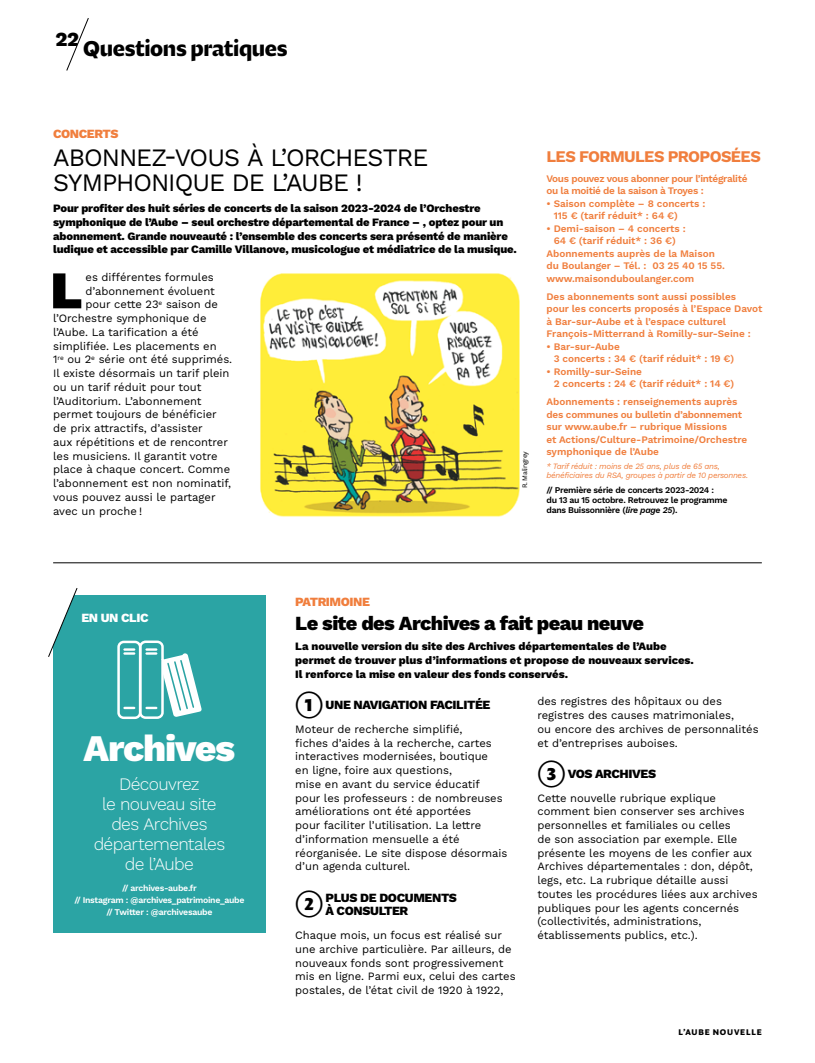
<style>
.page{position:relative;width:815px;height:1063px;background:#fff}
.page>*{position:absolute;margin:0;border:0;box-sizing:border-box;transform-origin:0 0}
.t1{font:900 52.88px "Work Sans";color:#000}
.t2{font:40px "Diurnal Display Std Bld";color:#000}
.t3{font:800 37.5px "Work Sans";color:#fff}
.t4{font:25px/25px "Work Sans";letter-spacing:-.04em;color:#000}
.t5{font:21.25px "Diurnal Display Std Bld";letter-spacing:-.02em;color:#000}
.t6{font:800 20px "Work Sans";letter-spacing:-.03em;color:#000}
.t7{font:300 17.5px/20px "Work Sans";letter-spacing:-.04em;color:#fff;text-align:center}
.t8{font:700 16.25px "Work Sans";letter-spacing:-.04em;color:#f07e3d}
.t9{font:800 12.5px/13.8px "Work Sans";letter-spacing:-.03em;color:#000}
.t10{font:800 12.5px "Work Sans";letter-spacing:-.035em;color:#f07e3d}
.t11{font:800 12.5px "Work Sans";letter-spacing:-.035em;color:#fff}
.t12{font:11.25px/13.8px "Work Sans";letter-spacing:-.005em;color:#000}
.t13{font:800 11.25px/13.8px "Work Sans";letter-spacing:-.015em;color:#000}
.t14{font:600 10px/12.5px "Work Sans";letter-spacing:-.005em;color:#f07e3d}
.t15{font:600 10px/12.5px "Work Sans";letter-spacing:-.035em;color:#f07e3d}
.t16{font:600 8.75px/10px "Work Sans";letter-spacing:-.035em;color:#000}
.t17{font:600 8.75px/11.8px "Work Sans";letter-spacing:-.035em;color:#fff;text-align:center}
.t18{font:italic 8.12px/8.8px "Work Sans";letter-spacing:-.035em;color:#f07e3d}
.t19{font:8.12px "Diurnal Display Std Bld";letter-spacing:.095em;color:#000}
.t20{font:6.88px "Work Sans";letter-spacing:-.045em;color:#000}
.s1{font-style:italic}
</style>
<div class="page">
<hr style="left:53px;top:562px;width:709px;height:1px;background:#000">
<div style="left:53px;top:595px;width:213px;height:337px;background:#2ba4a4"></div>
<div style="left:117px;top:641px;width:24px;height:78px;border:2px solid #fff;border-radius:5px"></div>
<svg style="left:123px;top:640px;width:79px;height:80px"></svg>
<svg style="left:48px;top:588px;width:30px;height:69px"></svg>
<img style="left:260px;top:273px;width:260px;height:244px">
<svg style="left:66px;top:18px;width:23px;height:53px"></svg>
<h3 class="t6" style="left:55px;top:24px;width:25px">22</h3>
<h3 class="t5" style="left:83px;top:34px;width:206px">Questions pratiques</h3>
<p class="t10" style="left:53px;top:124px;width:67px">CONCERTS</p>
<h3 class="t4" style="left:53px;top:144px;width:377px">ABONNEZ-VOUS À L’ORCHESTRE<br>SYMPHONIQUE DE L’AUBE !</h3>
<p class="t13" style="left:53px;top:201px;width:465px">Pour profiter des huit séries de concerts de la saison 2023-2024 de l’Orchestre symphonique de l’Aube – seul orchestre départemental de France – , optez pour un abonnement. Grande nouveauté : l’ensemble des concerts sera présenté de manière ludique et accessible par Camille Villanove, musicologue et médiatrice de la musique.</p>
<h1 class="t1" style="left:51px;top:250px;width:34px">L</h1>
<p class="t12" style="left:86px;top:270px;width:130px">es différentes formules</p>
<p class="t12" style="left:86px;top:283px;width:131px">d’abonnement évoluent</p>
<p class="t12" style="left:86px;top:297px;width:134px">pour cette 23<sup>e</sup> saison de</p>
<p class="t12" style="left:53px;top:311px;width:155px">l’Orchestre symphonique de</p>
<p class="t12" style="left:53px;top:325px;width:147px">l’Aube. La tarification a été</p>
<p class="t12" style="left:53px;top:338px;width:165px">simplifiée. Les placements en</p>
<p class="t12" style="left:53px;top:352px;width:181px">1<sup>re</sup> ou 2<sup>e</sup> série ont été supprimés.</p>
<p class="t12" style="left:53px;top:366px;width:178px">Il existe désormais un tarif plein</p>
<p class="t12" style="left:53px;top:380px;width:150px">ou un tarif réduit pour tout</p>
<p class="t12" style="left:53px;top:393px;width:150px">l’Auditorium. L’abonnement</p>
<p class="t12" style="left:53px;top:407px;width:165px">permet toujours de bénéficier</p>
<p class="t12" style="left:53px;top:421px;width:151px">de prix attractifs, d’assister</p>
<p class="t12" style="left:53px;top:435px;width:176px">aux répétitions et de rencontrer</p>
<p class="t12" style="left:53px;top:448px;width:166px">les musiciens. Il garantit votre</p>
<p class="t12" style="left:53px;top:462px;width:179px">place à chaque concert. Comme</p>
<p class="t12" style="left:53px;top:476px;width:179px">l’abonnement est non nominatif,</p>
<p class="t12" style="left:53px;top:490px;width:164px">vous pouvez aussi le partager</p>
<p class="t12" style="left:53px;top:503px;width:90px">avec un proche !</p>
<p class="t20" style="left:519px;top:488px;width:39px;rotate:-90deg">R. Malingrey</p>
<h3 class="t8" style="left:546px;top:144px;width:216px">LES FORMULES PROPOSÉES</h3>
<p class="t15" style="left:546px;top:172px;width:203px">Vous pouvez vous abonner pour l’intégralité ou la moitié de la saison à Troyes :</p>
<p class="t14" style="left:554px;top:197px;width:153px;text-indent:-7px">• Saison complète – 8 concerts :<br>115 € (tarif réduit* : 64 €)</p>
<p class="t14" style="left:546px;top:222px;width:141px">• Demi-saison – 4 concerts :</p>
<p class="t14" style="left:554px;top:234px;width:124px">64 € (tarif réduit* : 36 €)</p>
<p class="t14" style="left:546px;top:247px;width:170px">Abonnements auprès de la Maison</p>
<p class="t14" style="left:546px;top:259px;width:180px">du Boulanger – Tél. : 03 25 40 15 55.</p>
<p class="t14" style="left:546px;top:272px;width:149px">www.maisonduboulanger.com</p>
<p class="t14" style="left:546px;top:290px;width:217px">Des abonnements sont aussi possibles<br>pour les concerts proposés à l’Espace Davot à Bar-sur-Aube et à l’espace culturel François-Mitterrand à Romilly-sur-Seine :</p>
<p class="t14" style="left:554px;top:340px;width:182px;text-indent:-7px">• Bar-sur-Aube<br>3 concerts : 34 € (tarif réduit* : 19 €)</p>
<p class="t14" style="left:554px;top:365px;width:182px;text-indent:-7px">• Romilly-sur-Seine<br>2 concerts : 24 € (tarif réduit* : 14 €)</p>
<p class="t14" style="left:546px;top:395px;width:202px">Abonnements : renseignements auprès des communes ou bulletin d’abonnement sur www.aube.fr – rubrique Missions<br>et Actions/Culture-Patrimoine/Orchestre symphonique de l’Aube</p>
<p class="t18" style="left:546px;top:461px;width:203px">* Tarif réduit : moins de 25 ans, plus de 65 ans, bénéficiaires du RSA, groupes à partir de 10 personnes.</p>
<p class="t16" style="left:546px;top:485px;width:182px">// Première série de concerts 2023-2024 :<br>du 13 au 15 octobre. Retrouvez le programme dans Buissonnière (<span class="s1">lire page 25</span>).</p>
<p class="t11" style="left:81px;top:608px;width:69px">EN UN CLIC</p>
<h3 class="t3" style="left:84px;top:720px;width:153px">Archives</h3>
<h3 class="t7" style="left:94px;top:774px;width:133px">Découvrez<br>le nouveau site des Archives départementales de l’Aube</h3>
<p class="t17" style="left:74px;top:882px;width:172px">// archives-aube.fr<br>// Instagram : @archives_patrimoine_aube // Twitter : @archivesaube</p>
<p class="t10" style="left:295px;top:592px;width:76px">PATRIMOINE</p>
<h3 class="t6" style="left:295px;top:608px;width:350px">Le site des Archives a fait peau neuve</h3>
<p class="t13" style="left:295px;top:639px;width:400px">La nouvelle version du site des Archives départementales de l’Aube permet de trouver plus d’informations et propose de nouveaux services.<br>Il renforce la mise en valeur des fonds conservés.</p>
<h2 class="t2" style="left:295px;top:677px;width:30px">①</h2>
<p class="t9" style="left:326px;top:698px;width:166px">UNE NAVIGATION FACILITÉE</p>
<p class="t12" style="left:295px;top:722px;width:214px">Moteur de recherche simplifié,<br>fiches d’aides à la recherche, cartes interactives modernisées, boutique<br>en ligne, foire aux questions,<br>mise en avant du service éducatif pour les professeurs : de nombreuses améliorations ont été apportées<br>pour faciliter l’utilisation. La lettre d’information mensuelle a été réorganisée. Le site dispose désormais d’un agenda culturel.</p>
<h2 class="t2" style="left:295px;top:876px;width:30px">②</h2>
<p class="t9" style="left:326px;top:890px;width:133px">PLUS DE DOCUMENTS<br>À CONSULTER</p>
<p class="t12" style="left:295px;top:928px;width:222px">Chaque mois, un focus est réalisé sur une archive particulière. Par ailleurs, de nouveaux fonds sont progressivement mis en ligne. Parmi eux, celui des cartes postales, de l’état civil de 1920 à 1922,</p>
<p class="t12" style="left:537px;top:694px;width:223px">des registres des hôpitaux ou des registres des causes matrimoniales,<br>ou encore des archives de personnalités et d’entreprises auboises.</p>
<h2 class="t2" style="left:537px;top:746px;width:30px">③</h2>
<p class="t9" style="left:568px;top:766px;width:90px">VOS ARCHIVES</p>
<p class="t12" style="left:537px;top:790px;width:222px">Cette nouvelle rubrique explique comment bien conserver ses archives personnelles et familiales ou celles<br>de son association par exemple. Elle présente les moyens de les confier aux Archives départementales : don, dépôt, legs, etc. La rubrique détaille aussi toutes les procédures liées aux archives publiques pour les agents concernés (collectivités, administrations, établissements publics, etc.).</p>
<p class="t19" style="left:679px;top:1026px;width:85px">L’AUBE NOUVELLE</p>
</div>
